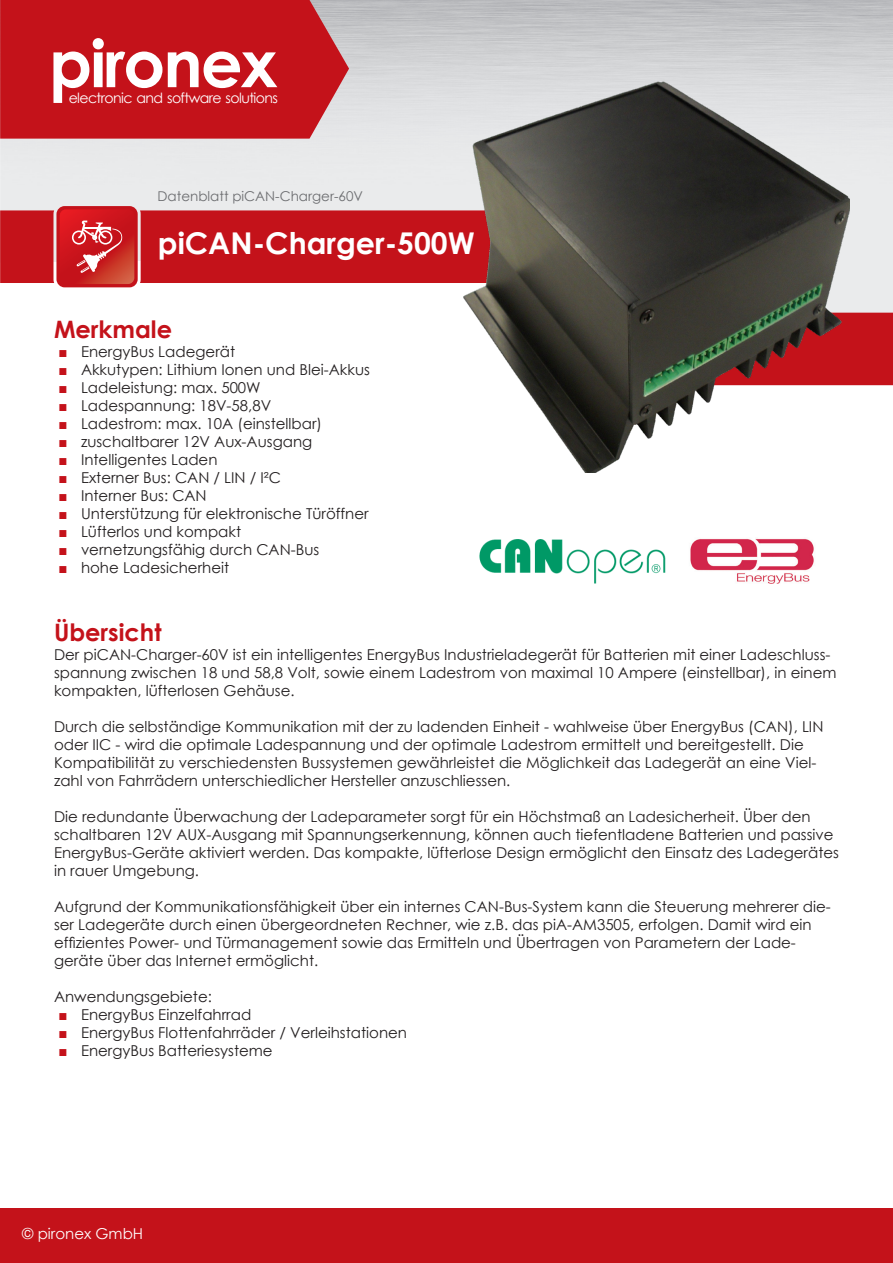
<style>
.page{position:relative;width:893px;height:1263px;background:#fff}
.page>*{position:absolute;margin:0;border:0;box-sizing:border-box;transform-origin:0 0}
.t1{font:700 30px "Century Gothic";color:#fff}
.t2{font:700 24px "Century Gothic";color:#c4121a}
.t3{font:15px/18px "Century Gothic";color:#231f20}
.t4{font:15px "Century Gothic";color:#fff}
.t5{font:14.1px "Century Gothic";letter-spacing:-.04em;color:#fff}
.t6{font:13.5px "Century Gothic";color:#6c6d70}
.s1{color:#c4121a}
</style>
<div class="page">
<div style="left:0;top:1209px;width:893px;height:54px;background:#c4121a"></div>
<img style="left:0;top:0;width:893px;height:210px">
<svg style="left:0;top:210px;width:893px;height:175px"></svg>
<svg style="left:0;top:0;width:349px;height:139px;background:#c52229"></svg>
<svg style="left:53px;top:38px;width:224px;height:65px"></svg>
<div style="left:56px;top:206px;width:82px;height:81px;background:#c4121a;border-radius:8px"></div>
<img style="left:60px;top:210px;width:74px;height:74px">
<svg style="left:72px;top:221px;width:50px;height:52px"></svg>
<img style="left:690px;top:538px;width:124px;height:45px">
<img style="left:479px;top:539px;width:187px;height:45px">
<img style="left:461px;top:77px;width:388px;height:395px">
<p class="t5" style="left:69px;top:88px;width:211px">electronic and software solutions</p>
<p class="t6" style="left:158px;top:187px;width:207px">Datenblatt piCAN-Charger-60V</p>
<h1 class="t1" style="left:158px;top:220px;width:318px">piCAN-Charger-500W</h1>
<h2 class="t2" style="left:54px;top:311px;width:120px">Merkmale</h2>
<p class="t3" style="left:58px;top:343px;width:178px"><span class="s1">■</span> EnergyBus Ladegerät</p>
<p class="t3" style="left:58px;top:361px;width:313px"><span class="s1">■</span> Akkutypen: Lithium Ionen und Blei-Akkus</p>
<p class="t3" style="left:58px;top:379px;width:204px"><span class="s1">■</span> Ladeleistung: max. 500W</p>
<p class="t3" style="left:58px;top:397px;width:214px"><span class="s1">■</span> Ladespannung: 18V-58,8V</p>
<p class="t3" style="left:58px;top:415px;width:265px"><span class="s1">■</span> Ladestrom: max. 10A (einstellbar)</p>
<p class="t3" style="left:58px;top:433px;width:255px"><span class="s1">■</span> zuschaltbarer 12V Aux-Ausgang</p>
<p class="t3" style="left:58px;top:451px;width:161px"><span class="s1">■</span> Intelligentes Laden</p>
<p class="t3" style="left:58px;top:469px;width:224px"><span class="s1">■</span> Externer Bus: CAN / LIN / I²C</p>
<p class="t3" style="left:58px;top:487px;width:150px"><span class="s1">■</span> Interner Bus: CAN</p>
<p class="t3" style="left:58px;top:505px;width:312px"><span class="s1">■</span> Unterstützung für elektronische Türöffner</p>
<p class="t3" style="left:58px;top:523px;width:184px"><span class="s1">■</span> Lüfterlos und kompakt</p>
<p class="t3" style="left:58px;top:541px;width:262px"><span class="s1">■</span> vernetzungsfähig durch CAN-Bus</p>
<p class="t3" style="left:58px;top:559px;width:172px"><span class="s1">■</span> hohe Ladesicherheit</p>
<h2 class="t2" style="left:54px;top:614px;width:109px">Übersicht</h2>
<p class="t3" style="left:54px;top:645px;width:784px">Der piCAN-Charger-60V ist ein intelligentes EnergyBus Industrieladegerät für Batterien mit einer Ladeschluss&shy;spannung zwischen 18 und 58,8 Volt, sowie einem Ladestrom von maximal 10 Ampere (einstellbar), in einem kompakten, lüfterlosen Gehäuse.</p>
<p class="t3" style="left:54px;top:717px;width:771px">Durch die selbständige Kommunikation mit der zu ladenden Einheit - wahlweise über EnergyBus (CAN), LIN oder IIC - wird die optimale Ladespannung und der optimale Ladestrom ermittelt und bereitgestellt. Die Kompatibilität zu verschiedensten Bussystemen gewährleistet die Möglichkeit das Ladegerät an eine Viel&shy;zahl von Fahrrädern unterschiedlicher Hersteller anzuschliessen.</p>
<p class="t3" style="left:54px;top:807px;width:786px">Die redundante Überwachung der Ladeparameter sorgt für ein Höchstmaß an Ladesicherheit. Über den schaltbaren 12V AUX-Ausgang mit Spannungserkennung, können auch tiefentladene Batterien und passive EnergyBus-Geräte aktiviert werden. Das kompakte, lüfterlose Design ermöglicht den Einsatz des Ladegerätes in rauer Umgebung.</p>
<p class="t3" style="left:54px;top:897px;width:778px">Aufgrund der Kommunikationsfähigkeit über ein internes CAN-Bus-System kann die Steuerung mehrerer die&shy;ser Ladegeräte durch einen übergeordneten Rechner, wie z.B. das piA-AM3505, erfolgen. Damit wird ein effizientes Power- und Türmanagement sowie das Ermitteln und Übertragen von Parametern der Lade&shy;geräte über das Internet ermöglicht.</p>
<p class="t3" style="left:54px;top:987px;width:159px">Anwendungsgebiete:</p>
<p class="t3" style="left:58px;top:1005px;width:194px"><span class="s1">■</span> EnergyBus Einzelfahrrad</p>
<p class="t3" style="left:58px;top:1023px;width:350px"><span class="s1">■</span> EnergyBus Flottenfahrräder / Verleihstationen</p>
<p class="t3" style="left:58px;top:1041px;width:216px"><span class="s1">■</span> EnergyBus Batteriesysteme</p>
<p class="t4" style="left:22px;top:1223px;width:122px">© pironex GmbH</p>
</div>
